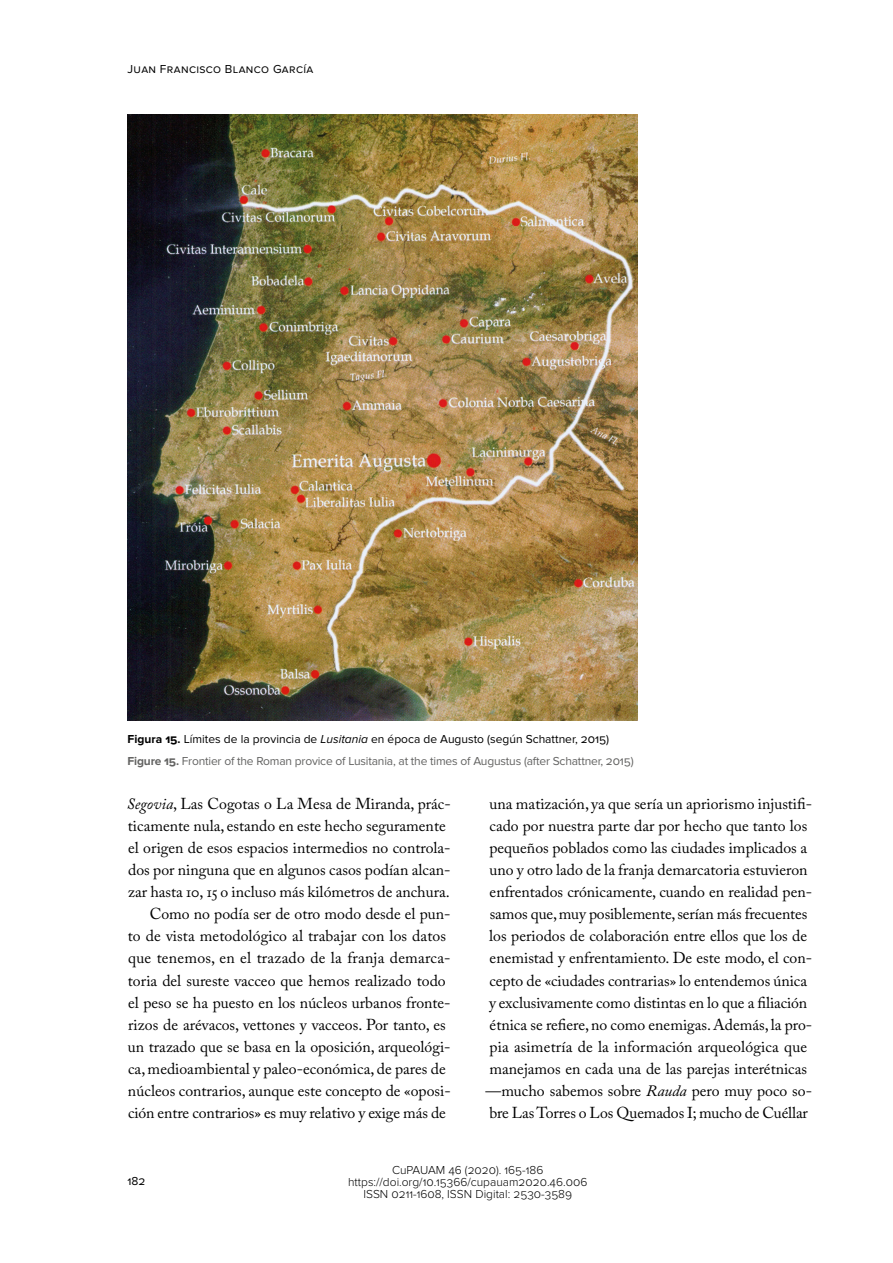
<style>
.page{position:relative;width:893px;height:1263px;background:#fff}
.page>*{position:absolute;margin:0;border:0;box-sizing:border-box;transform-origin:0 0}
.t1{font:15.75px/22px "Adobe Caslon Pro";color:#000}
.t2{font:12px/21.6px "Proxima Nova";letter-spacing:-.015em;color:#636362}
.t3{font:300 12px/12px "Proxima Nova";color:#000;text-align:center}
.t4{font:12px "Proxima Nova";letter-spacing:.03em;color:#000}
.s1{font-weight:700;color:#000}
.s2{color:#000}
.s3{font-style:italic;color:#000}
.s4{font-weight:700}
.s5{font-style:italic}
</style>
<div class="page">
<img style="left:128px;top:115px;width:510px;height:606px">
<p class="t4" style="left:128px;top:62px;width:187px">Juan Francisco Blanco García</p>
<p class="t2" style="left:128px;top:729px;width:508px"><span class="s1">Figura 15.</span> <span class="s2">Límites de la provincia de</span> <span class="s3">Lusitania</span> <span class="s2">en época de Augusto (según Schattner, 2015)<br></span><span class="s4">Figure 15.</span> Frontier of the Roman provice of Lusitania, at the times of Augustus (after Schattner, 2015)</p>
<p class="t1" style="left:127px;top:793px;width:325px"><span class="s5">Segovia</span>, Las Cogotas o La Mesa de Miranda, prác‑</p>
<p class="t1" style="left:128px;top:815px;width:319px">ticamente nula, estando en este hecho seguramente</p>
<p class="t1" style="left:128px;top:837px;width:324px">el origen de esos espacios intermedios no controla‑</p>
<p class="t1" style="left:128px;top:859px;width:324px">dos por ninguna que en algunos casos podían alcan‑</p>
<p class="t1" style="left:128px;top:881px;width:323px">zar hasta 10, 15 o incluso más kilómetros de anchura.</p>
<p class="t1" style="left:150px;top:903px;width:302px">Como no podía ser de otro modo desde el pun‑</p>
<p class="t1" style="left:128px;top:925px;width:320px">to de vista metodológico al trabajar con los datos</p>
<p class="t1" style="left:128px;top:947px;width:324px">que tenemos, en el trazado de la franja demarca‑</p>
<p class="t1" style="left:128px;top:969px;width:319px">toria del sureste vacceo que hemos realizado todo</p>
<p class="t1" style="left:128px;top:991px;width:324px">el peso se ha puesto en los núcleos urbanos fronte‑</p>
<p class="t1" style="left:128px;top:1013px;width:319px">rizos de arévacos, vettones y vacceos. Por tanto, es</p>
<p class="t1" style="left:128px;top:1035px;width:324px">un trazado que se basa en la oposición, arqueológi‑</p>
<p class="t1" style="left:128px;top:1057px;width:319px">ca, medioambiental y paleo‑económica, de pares de</p>
<p class="t1" style="left:128px;top:1079px;width:324px">núcleos contrarios, aunque este concepto de «oposi‑</p>
<p class="t1" style="left:128px;top:1101px;width:319px">ción entre contrarios» es muy relativo y exige más de</p>
<p class="t1" style="left:486px;top:793px;width:328px">una matización, ya que sería un apriorismo injustifi‑ cado por nuestra parte dar por hecho que tanto los pequeños poblados como las ciudades implicados a uno y otro lado de la franja demarcatoria estuvieron enfrentados crónicamente, cuando en realidad pen‑ samos que, muy posiblemente, serían más frecuentes los periodos de colaboración entre ellos que los de enemistad y enfrentamiento. De este modo, el con‑ cepto de «ciudades contrarias» lo entendemos única y exclusivamente como distintas en lo que a filiación étnica se refiere, no como enemigas. Además, la pro‑ pia asimetría de la información arqueológica que manejamos en cada una de las parejas interétnicas —mucho sabemos sobre <span class="s5">Rauda</span> pero muy poco so‑ bre Las Torres o Los Quemados I; mucho de Cuéllar</p>
<p class="t4" style="left:128px;top:1174px;width:19px">182</p>
<p class="t3" style="left:348px;top:1165px;width:241px">CuPAUAM 46 (2020). 165-186 https://doi.org/10.15366/cupauam2020.46.006<br>ISSN 0211-1608, ISSN Digital: 2530-3589</p>
</div>
